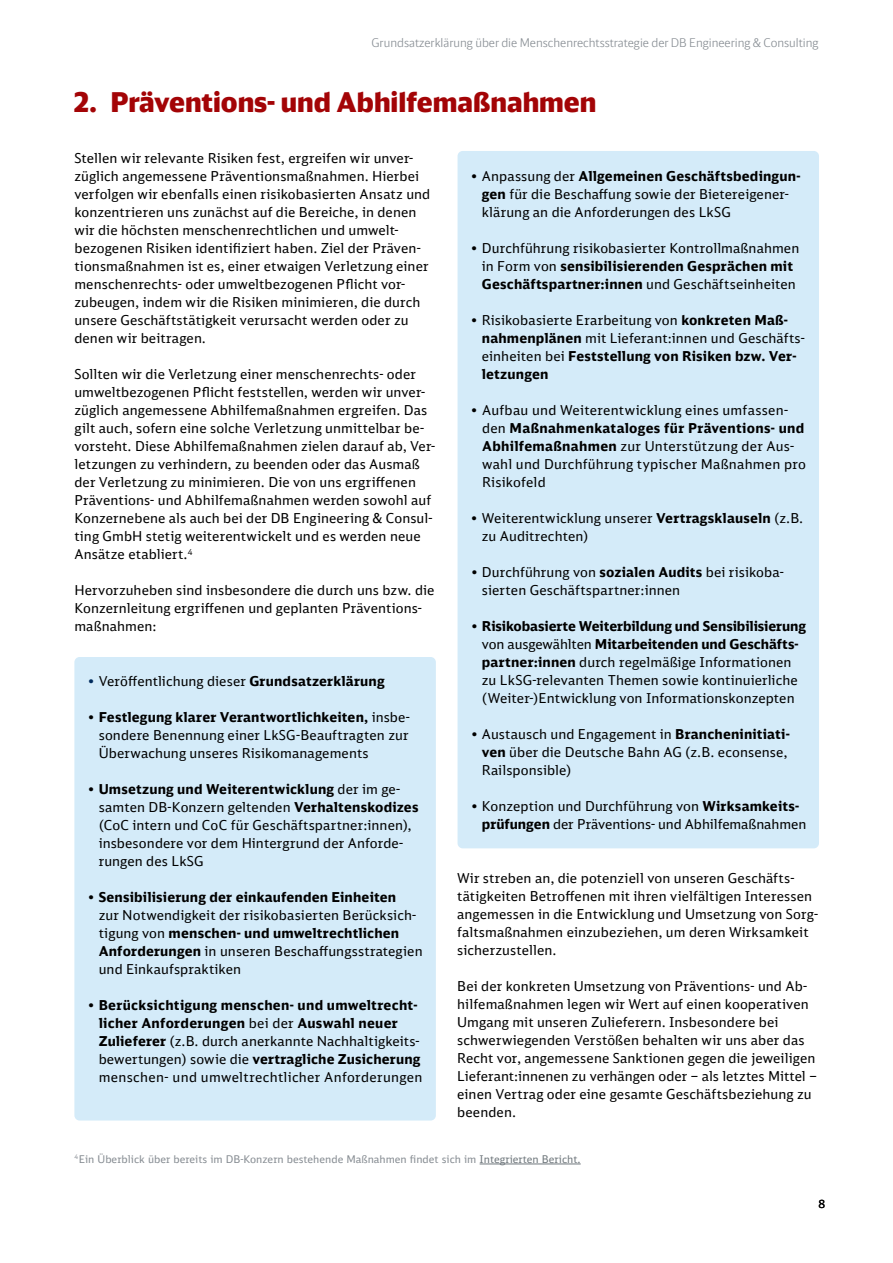
<style>
.page{position:relative;width:893px;height:1263px;background:#fff}
.page>*{position:absolute;margin:0;border:0;box-sizing:border-box;transform-origin:0 0}
.t1{font:900 27px "DB Head";color:#a30406}
.t2{font:13.5px/18px "DB Sans";letter-spacing:.01em;color:#000}
.t3{font:300 12px "DB Neo Head";color:#878d93}
.t4{font:11.25px "DB Sans";color:#000}
.t5{font:10.5px "DB Sans";color:#878d93}
.s1{font-weight:700}
.s2{color:#002b5d}
.s3{color:#6f777c}
</style>
<div class="page">
<div style="left:74px;top:657px;width:362px;height:463px;background:#d4ebf9;border-radius:5px"></div>
<div style="left:458px;top:151px;width:361px;height:697px;background:#d4ebf9;border-radius:5px"></div>
<hr style="left:480px;top:1163px;width:101px;height:1px;background:#6f777c">
<p class="t3" style="left:372px;top:35px;width:448px">Grundsatzerklärung über die Menschenrechtsstrategie der DB Engineering &amp; Consulting</p>
<h1 class="t1" style="left:74px;top:85px;width:524px">2. Präventions- und Abhilfemaßnahmen</h1>
<p class="t2" style="left:74px;top:149px;width:357px">Stellen wir relevante Risiken fest, ergreifen wir unver&shy;züglich angemessene Präventionsmaßnahmen. Hierbei verfolgen wir ebenfalls einen risikobasierten Ansatz und konzentrieren uns zunächst auf die Bereiche, in denen wir die höchsten menschenrechtlichen und umwelt&shy;bezogenen Risiken identifiziert haben. Ziel der Präven&shy;tionsmaßnahmen ist es, einer etwaigen Verletzung einer menschenrechts- oder umweltbezogenen Pflicht vor&shy;zubeugen, indem wir die Risiken minimieren, die durch unsere Geschäftstätigkeit verursacht werden oder zu denen wir beitragen.</p>
<p class="t2" style="left:74px;top:365px;width:362px">Sollten wir die Verletzung einer menschenrechts- oder umweltbezogenen Pflicht feststellen, werden wir unver&shy;züglich angemessene Abhilfemaßnahmen ergreifen. Das gilt auch, sofern eine solche Verletzung unmittelbar be&shy;vorsteht. Diese Abhilfemaßnahmen zielen darauf ab, Ver&shy;letzungen zu verhindern, zu beenden oder das Ausmaß der Verletzung zu minimieren. Die von uns ergriffenen Präventions- und Abhilfemaßnahmen werden sowohl auf Konzernebene als auch bei der DB Engineering &amp; Consul&shy;ting GmbH stetig weiterentwickelt und es werden neue Ansätze etabliert.<sup>4</sup></p>
<p class="t2" style="left:482px;top:167px;width:320px;text-indent:-12px">΄ Anpassung der <span class="s1">Allgemeinen Geschäftsbedingun&shy;gen</span> für die Beschaffung sowie der Bietereigener&shy;klärung an die Anforderungen des LkSG</p>
<p class="t2" style="left:470px;top:239px;width:331px;text-align:center">΄ Durchführung risikobasierter Kontrollmaßnahmen in Form von <span class="s1">sensibilisierenden Gesprächen mit<br>Geschäftspartner:innen</span> und Geschäftseinheiten</p>
<p class="t2" style="left:482px;top:311px;width:324px;text-indent:-12px">΄ Risikobasierte Erarbeitung von <span class="s1">konkreten Maß&shy;nahmenplänen</span> mit Lieferant:innen und Geschäfts&shy;einheiten bei <span class="s1">Feststellung von Risiken bzw. Ver&shy;letzungen</span></p>
<p class="t2" style="left:482px;top:401px;width:325px;text-indent:-12px">΄ Aufbau und Weiterentwicklung eines umfassen&shy;den <span class="s1">Maßnahmenkataloges für Präventions- und Abhilfemaßnahmen</span> zur Unterstützung der Aus&shy;wahl und Durchführung typischer Maßnahmen pro Risikofeld</p>
<p class="t2" style="left:482px;top:509px;width:323px;text-indent:-12px">΄ Weiterentwicklung unserer <span class="s1">Vertragsklauseln</span> (z.B. zu Auditrechten)</p>
<p class="t2" style="left:482px;top:563px;width:303px;text-indent:-12px">΄ Durchführung von <span class="s1">sozialen Audits</span> bei risikoba&shy;sierten Geschäftspartner:innen</p>
<p class="t2" style="left:470px;top:617px;width:337px;text-align:center">΄ <span class="s1">Risikobasierte Weiterbildung und Sensibilisierung </span>von ausgewählten <span class="s1">Mitarbeitenden und Geschäfts&shy;partner:innen</span> durch regelmäßige Informationen<br>zu LkSG-relevanten Themen sowie kontinuierliche (Weiter-)Entwicklung von Informationskonzepten</p>
<p class="t2" style="left:482px;top:725px;width:309px;text-indent:-12px">΄ Austausch und Engagement in <span class="s1">Brancheninitiati&shy;ven</span> über die Deutsche Bahn AG (z.B. econsense,<br>Railsponsible)</p>
<p class="t2" style="left:482px;top:797px;width:326px;text-indent:-12px">΄ Konzeption und Durchführung von <span class="s1">Wirksamkeits&shy;prüfungen</span> der Präventions- und Abhilfemaßnahmen</p>
<p class="t2" style="left:74px;top:581px;width:362px">Hervorzuheben sind insbesondere die durch uns bzw. die<br>Konzernleitung ergriffenen und geplanten Präventions&shy;maßnahmen:</p>
<p class="t2" style="left:87px;top:671px;width:299px"><span class="s2">΄</span> Veröffentlichung dieser <span class="s1">Grundsatzerklärung</span></p>
<p class="t2" style="left:99px;top:707px;width:313px;text-align:justify;text-indent:-12px">΄ <span class="s1">Festlegung klarer Verantwortlichkeiten,</span> insbe&shy;sondere Benennung einer LkSG-Beauftragten zur Überwachung unseres Risikomanagements</p>
<p class="t2" style="left:99px;top:779px;width:321px;text-indent:-12px">΄ <span class="s1">Umsetzung und Weiterentwicklung</span> der im ge&shy;samten DB-Konzern geltenden <span class="s1">Verhaltenskodizes </span>(CoC intern und CoC für Geschäftspartner:innen), insbesondere vor dem Hintergrund der Anforde&shy;rungen des LkSG</p>
<p class="t2" style="left:99px;top:887px;width:325px;text-indent:-12px">΄ <span class="s1">Sensibilisierung der einkaufenden Einheiten<br></span>zur Notwendigkeit der risikobasierten Berücksich&shy;tigung von <span class="s1">menschen- und umweltrechtlichen Anforderungen</span> in unseren Beschaffungsstrategien und Einkaufspraktiken</p>
<p class="t2" style="left:99px;top:995px;width:325px;text-indent:-12px">΄ <span class="s1">Berücksichtigung menschen- und umweltrecht&shy;licher Anforderungen</span> bei der <span class="s1">Auswahl neuer Zulieferer</span> (z.B. durch anerkannte Nachhaltigkeits&shy;bewertungen) sowie die <span class="s1">vertragliche Zusicherung </span>menschen- und umweltrechtlicher Anforderungen</p>
<p class="t2" style="left:457px;top:869px;width:362px">Wir streben an, die potenziell von unseren Geschäfts&shy;tätigkeiten Betroffenen mit ihren vielfältigen Interessen angemessen in die Entwicklung und Umsetzung von Sorg&shy;faltsmaßnahmen einzubeziehen, um deren Wirksamkeit sicherzustellen.</p>
<p class="t2" style="left:457px;top:977px;width:361px">Bei der konkreten Umsetzung von Präventions- und Ab&shy;hilfemaßnahmen legen wir Wert auf einen kooperativen Umgang mit unseren Zulieferern. Insbesondere bei schwerwiegenden Verstößen behalten wir uns aber das Recht vor, angemessene Sanktionen gegen die jeweiligen Lieferant:innenen zu verhängen oder – als letztes Mittel – einen Vertrag oder eine gesamte Geschäftsbeziehung zu beenden.</p>
<p class="t5" style="left:74px;top:1152px;width:508px"><sup>4</sup>Ein Überblick über bereits im DB-Konzern bestehende Maßnahmen findet sich im <span class="s3">Integrierten Bericht.</span></p>
<p class="t4" style="left:819px;top:1197px;width:8px">8</p>
</div>
